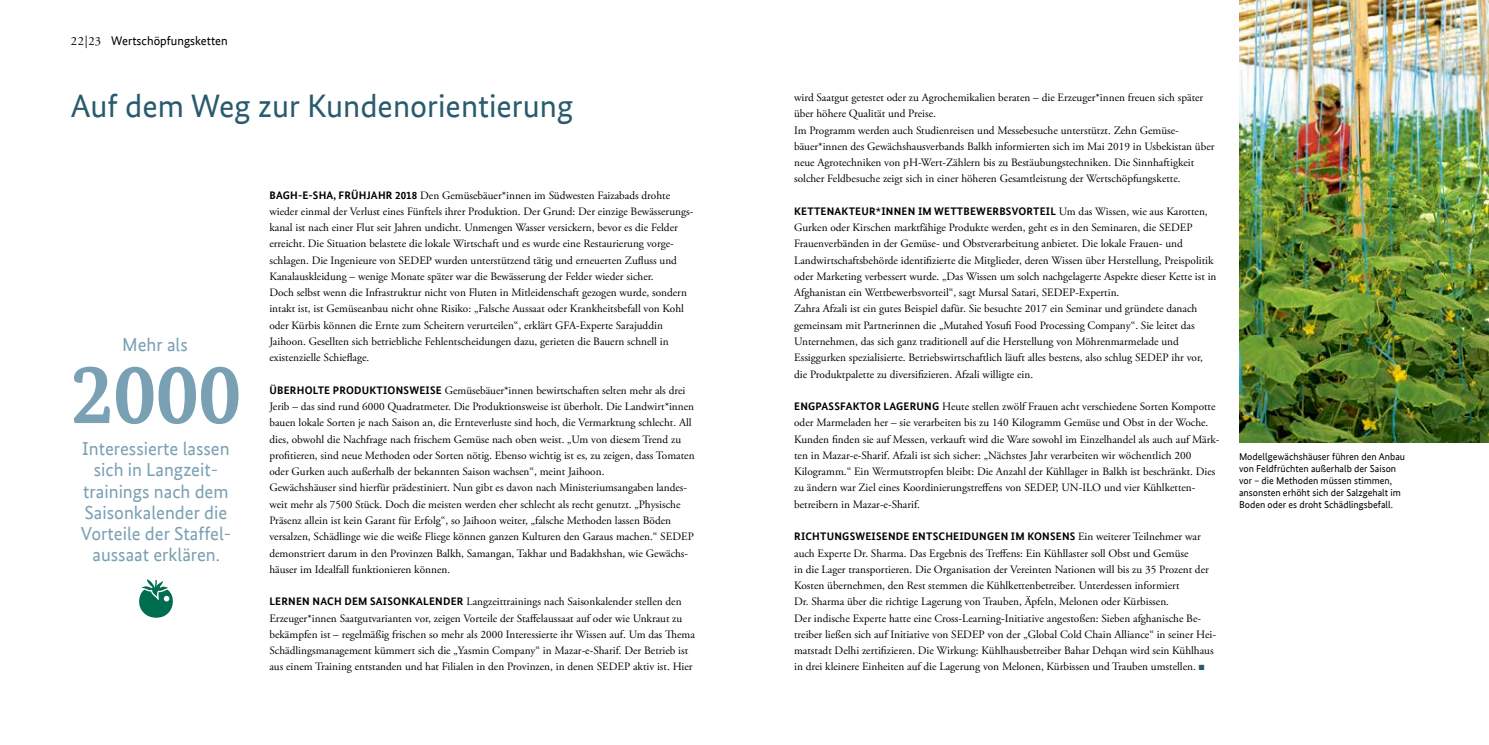
<style>
.page{position:relative;width:1489px;height:745px;background:#fff}
.page>*{position:absolute;margin:0;border:0;box-sizing:border-box;transform-origin:0 0}
.t1{font:700 85px "Bundes Serif Office T";color:#79a0b3}
.t2{font:32.5px "Bundes Sans Office T";color:#285b6e}
.t3{font:18.75px/21.2px "Bundes Sans Office T";color:#79a0b3;text-align:center}
.t4{font:12.5px "Bundes Sans Office T";color:#000}
.t5{font:11.25px/16.2px "Adobe Garamond Pro";color:#000}
.t6{font:700 11px "Bundes Sans Office T";letter-spacing:.02em;color:#000}
.t7{font:10px/12px "Bundes Sans Office T";color:#000}
.s1{font-family:"Adobe Garamond Pro"}
.s2{font-family:"Bundes Sans Office T";font-weight:700;font-size:11px}
.s3{font-family:"Adobe Garamond Pro";font-weight:400;font-size:11.25px}
.s4{color:#285b6e}
</style>
<div class="page">
<img style="left:1239px;top:0;width:249px;height:442px">
<svg style="left:139px;top:579px;width:34px;height:38px"></svg>
<p class="t4" style="left:71px;top:34px;width:158px"><span class="s1">22|23</span> Wertschöpfungsketten</p>
<h2 class="t2" style="left:71px;top:88px;width:504px">Auf dem Weg zur Kundenorientierung</h2>
<h3 class="t3" style="left:122px;top:333px;width:67px">Mehr als</h3>
<h1 class="t1" style="left:71px;top:344px;width:171px">2000</h1>
<h3 class="t3" style="left:81px;top:437px;width:152px">Interessierte lassen sich in Langzeit&shy;trainings nach dem<br>Saisonkalender die<br>Vorteile der Staffel&shy;aussaat erklären.</h3>
<p class="t5" style="left:269px;top:187px;width:425px"><span class="s2">BAG H-E-SHA, FRÜHJAHR 2018</span> Den Gemüsebäuer*innen im Südwesten Faizabads drohte wieder einmal der Verlust eines Fünftels ihrer Produktion. Der Grund: Der einzige Bewässerungs&shy;kanal ist nach einer Flut seit Jahren undicht. Unmengen Wasser versickern, bevor es die Felder erreicht. Die Situation belastete die lokale Wirtschaft und es wurde eine Restaurierung vorge&shy;schlagen. Die Ingenieure von SEDEP wurden unterstützend tätig und erneuerten Zufluss und Kanalauskleidung – wenige Monate später war die Bewässerung der Felder wieder sicher.<br>Doch selbst wenn die Infrastruktur nicht von Fluten in Mitleidenschaft gezogen wurde, sondern intakt ist, ist Gemüseanbau nicht ohne Risiko: „Falsche Aussaat oder Krankheitsbefall von Kohl oder Kürbis können die Ernte zum Scheitern verurteilen“, erklärt GFA-Experte Sarajuddin Jaihoon. Gesellten sich betriebliche Fehlentscheidungen dazu, gerieten die Bauern schnell in existenzielle Schieflage.</p>
<p class="t5" style="left:269px;top:382px;width:426px"><span class="s2">ÜB ERHOLTE PRODUKTIONSW EIS E</span> Gemüsebäuer*innen bewirtschaften selten mehr als drei Jerib – das sind rund 6000 Quadratmeter. Die Produktionsweise ist überholt. Die Landwirt*innen bauen lokale Sorten je nach Saison an, die Ernteverluste sind hoch, die Vermarktung schlecht. All dies, obwohl die Nachfrage nach frischem Gemüse nach oben weist. „Um von diesem Trend zu profitieren, sind neue Methoden oder Sorten nötig. Ebenso wichtig ist es, zu zeigen, dass Tomaten oder Gurken auch außerhalb der bekannten Saison wachsen“, meint Jaihoon.<br>Gewächshäuser sind hierfür prädestiniert. Nun gibt es davon nach Ministeriumsangaben landes&shy;weit mehr als 7500 Stück. Doch die meisten werden eher schlecht als recht genutzt. „Physische Präsenz allein ist kein Garant für Erfolg“, so Jaihoon weiter, „falsche Methoden lassen Böden versalzen, Schädlinge wie die weiße Fliege können ganzen Kulturen den Garaus machen.“ SEDEP demonstriert darum in den Provinzen Balkh, Samangan, Takhar und Badakhshan, wie Gewächs&shy;häuser im Idealfall funktionieren können.</p>
<p class="t5" style="left:269px;top:593px;width:427px"><span class="s2">LERNEN NAC H DEM SAIS ONKALENDER</span> Langzeittrainings nach Saisonkalender stellen den Erzeuger*innen Saatgutvarianten vor, zeigen Vorteile der Staffelaussaat auf oder wie Unkraut zu bekämpfen ist – regelmäßig frischen so mehr als 2000 Interessierte ihr Wissen auf. Um das Thema Schädlingsmanagement kümmert sich die „Yasmin Company“ in Mazar-e-Sharif. Der Betrieb ist aus einem Training entstanden und hat Filialen in den Provinzen, in denen SEDEP aktiv ist. Hier</p>
<p class="t5" style="left:794px;top:90px;width:422px">wird Saatgut getestet oder zu Agrochemikalien beraten – die Erzeuger*innen freuen sich später über höhere Qualität und Preise.<br>Im Programm werden auch Studienreisen und Messebesuche unterstützt. Zehn Gemüse&shy;bäuer*innen des Gewächshausverbands Balkh informierten sich im Mai 2019 in Usbekistan über neue Agrotechniken von pH-Wert-Zählern bis zu Bestäubungstechniken. Die Sinnhaftigkeit solcher Feldbesuche zeigt sich in einer höheren Gesamtleistung der Wertschöpfungskette.</p>
<p class="t6" style="left:794px;top:204px;width:415px">KETTENAKTEUR*INNEN IM WETTBEW ERBSVORTEIL <span class="s3">Um das Wissen, wie aus Karotten,</span></p>
<p class="t5" style="left:794px;top:220px;width:424px">Gurken oder Kirschen marktfähige Produkte werden, geht es in den Seminaren, die SEDEP Frauenverbänden in der Gemüse- und Obstverarbeitung anbietet. Die lokale Frauen- und Landwirtschaftsbehörde identifizierte die Mitglieder, deren Wissen über Herstellung, Preispolitik oder Marketing verbessert wurde. „Das Wissen um solch nachgelagerte Aspekte dieser Kette ist in Afghanistan ein Wettbewerbsvorteil“, sagt Mursal Satari, SEDEP-Expertin.<br>Zahra Afzali ist ein gutes Beispiel dafür. Sie besuchte 2017 ein Seminar und gründete danach gemeinsam mit Partnerinnen die „Mutahed Yosufi Food Processing Company“. Sie leitet das Unternehmen, das sich ganz traditionell auf die Herstellung von Möhrenmarmelade und Essiggurken spezialisierte. Betriebswirtschaftlich läuft alles bestens, also schlug SEDEP ihr vor, die Produktpalette zu diversifizieren. Afzali willigte ein.</p>
<p class="t5" style="left:794px;top:398px;width:427px"><span class="s2">ENG PASS FAKTOR LAG ERU NG</span> Heute stellen zwölf Frauen acht verschiedene Sorten Kompotte oder Marmeladen her – sie verarbeiten bis zu 140 Kilogramm Gemüse und Obst in der Woche.<br>Kunden finden sie auf Messen, verkauft wird die Ware sowohl im Einzelhandel als auch auf Märk&shy;ten in Mazar-e-Sharif. Afzali ist sich sicher: „Nächstes Jahr verarbeiten wir wöchentlich 200<br>Kilogramm.“ Ein Wermutstropfen bleibt: Die Anzahl der Kühllager in Balkh ist beschränkt. Dies zu ändern war Ziel eines Koordinierungstreffens von SEDEP, UN-ILO und vier Kühlketten&shy;betreibern in Mazar-e-Sharif.</p>
<p class="t6" style="left:794px;top:529px;width:57px">RICHTUNGSW</p>
<p class="t6" style="left:865px;top:529px;width:337px">EIS ENDE ENTSC HEIDUNGEN IM KONSENS <span class="s3">Ein weiterer Teilnehmer war</span></p>
<p class="t5" style="left:794px;top:545px;width:423px">auch Experte Dr. Sharma. Das Ergebnis des Treffens: Ein Kühllaster soll Obst und Gemüse<br>in die Lager transportieren. Die Organisation der Vereinten Nationen will bis zu 35 Prozent der Kosten übernehmen, den Rest stemmen die Kühlkettenbetreiber. Unterdessen informiert<br>Dr. Sharma über die richtige Lagerung von Trauben, Äpfeln, Melonen oder Kürbissen.<br>Der indische Experte hatte eine Cross-Learning-Initiative angestoßen: Sieben afghanische Be&shy;treiber ließen sich auf Initiative von SEDEP von der „Global Cold Chain Alliance“ in seiner Hei&shy;matstadt Delhi zertifizieren. Die Wirkung: Kühlhausbetreiber Bahar Dehqan wird sein Kühlhaus in drei kleinere Einheiten auf die Lagerung von Melonen, Kürbissen und Trauben umstellen. <span class="s4">■</span></p>
<p class="t7" style="left:1238px;top:450px;width:168px">Modellgewächshäuser führen den Anbau von Feldfrüchten außerhalb der Saison vor – die Methoden müssen stimmen, ansonsten erhöht sich der Salzgehalt im Boden oder es droht Schädlingsbefall.</p>
</div>
